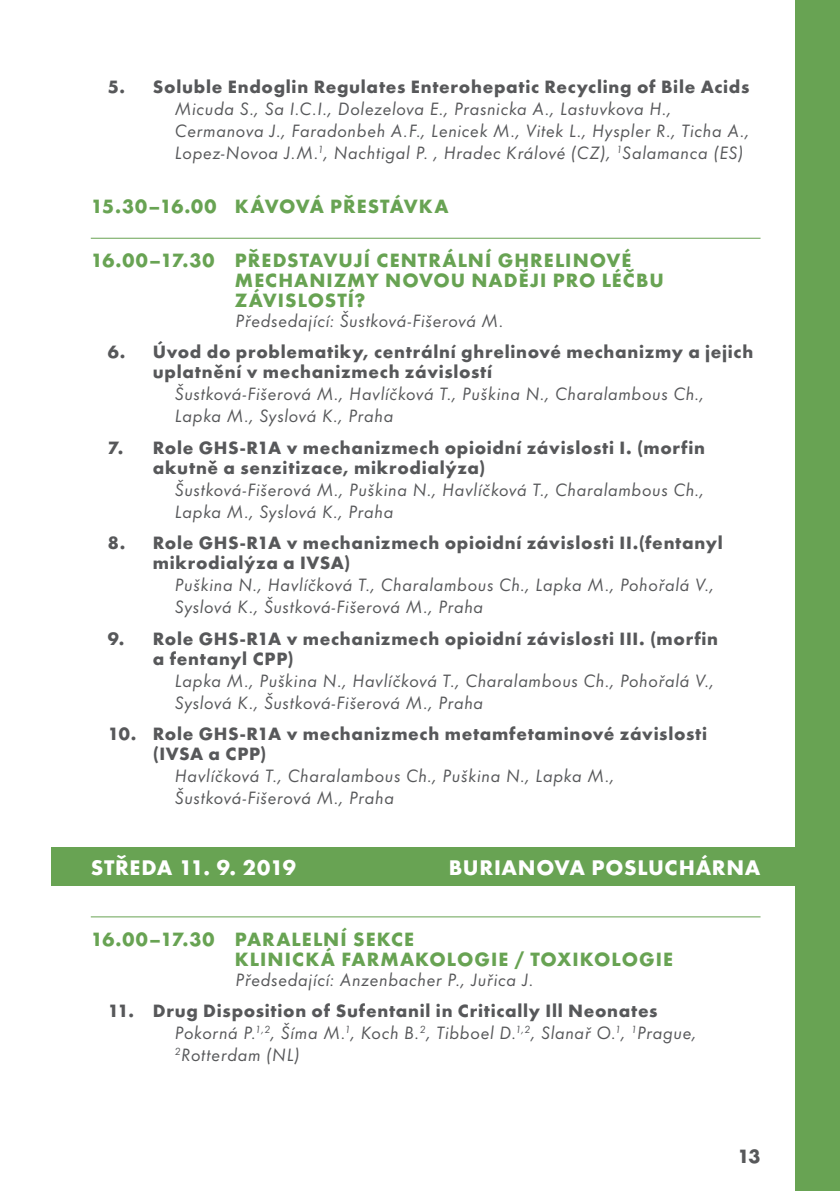
<style>
.page{position:relative;width:840px;height:1191px;background:#fff}
.page>*{position:absolute;margin:0;border:0;box-sizing:border-box;transform-origin:0 0}
.DEN_Středa{font:700 22px "Futura TOT";letter-spacing:.03em;color:#fff}
.SEKCE_Středa{font:700 20px/20px "Futura TOT";letter-spacing:.05em;color:#68a353}
.PŘESTÁVKA_Středa{font:700 20px "Futura TOT";letter-spacing:.05em;color:#68a353}
.t1{font:700 20px "Futura TOT";color:#57585a}
.AUTOR{font:18.6px/22px "Futura TOT Book Obli";letter-spacing:.03em;color:#57585a}
.t2{font:700 18.6px/20px "Futura TOT";letter-spacing:.04em;color:#57585a}
.PŘEDSEDAJÍCÍ{font:18.6px "Futura TOT Book Obli";letter-spacing:.03em;color:#57585a}
</style>
<div class="page">
<hr style="left:91px;top:238px;width:669px;height:1px;background:#68a353">
<div style="left:51px;top:847px;width:748px;height:38px;background:#68a353"></div>
<hr style="left:91px;top:916px;width:669px;height:1px;background:#68a353">
<div style="left:795px;top:0;width:44px;height:1191px;background:#68a353"></div>
<p class="t2" style="left:108px;top:76px;width:642px">5. Soluble Endoglin Regulates Enterohepatic Recycling of Bile Acids</p>
<p class="AUTOR" style="left:175px;top:98px;width:575px">Micuda S., Sa I.C.I., Dolezelova E., Prasnicka A., Lastuvkova H.,<br>Cermanova J., Faradonbeh A.F., Lenicek M., Vitek L., Hyspler R., Ticha A.,<br>Lopez-Novoa J.M.<sup>1</sup>, Nachtigal P. , Hradec Králové (CZ), <sup>1</sup>Salamanca (ES)</p>
<p class="PŘESTÁVKA_Středa" style="left:91px;top:194px;width:359px">15.30–16.00 KÁVOVÁ PŘESTÁVKA</p>
<p class="SEKCE_Středa" style="left:235px;top:250px;width:430px;text-indent:-144px">16.00–17.30 PŘEDSTAVUJÍ CENTRÁLNÍ GHRELINOVÉ<br>MECHANIZMY NOVOU NADĚJI PRO LÉČBU<br>ZÁVISLOSTÍ?</p>
<p class="PŘEDSEDAJÍCÍ" style="left:235px;top:310px;width:269px">Předsedající: Šustková-Fišerová M.</p>
<p class="t2" style="left:153px;top:342px;width:601px;text-indent:-45px">6. Úvod do problematiky, centrální ghrelinové mechanizmy a jejich uplatnění v mechanizmech závislostí</p>
<p class="AUTOR" style="left:175px;top:383px;width:530px">Šustková-Fišerová M., Havlíčková T., Puškina N., Charalambous Ch.,<br>Lapka M., Syslová K., Praha</p>
<p class="t2" style="left:153px;top:437px;width:553px;text-indent:-45px">7. Role GHS-R1A v mechanizmech opioidní závislosti I. (morfin akutně a senzitizace, mikrodialýza)</p>
<p class="AUTOR" style="left:175px;top:478px;width:530px">Šustková-Fišerová M., Puškina N., Havlíčková T., Charalambous Ch.,<br>Lapka M., Syslová K., Praha</p>
<p class="t2" style="left:153px;top:532px;width:571px;text-indent:-45px">8. Role GHS-R1A v mechanizmech opioidní závislosti II.(fentanyl mikrodialýza a IVSA)</p>
<p class="AUTOR" style="left:175px;top:574px;width:540px">Puškina N., Havlíčková T., Charalambous Ch., Lapka M., Pohořalá V.,<br>Syslová K., Šustková-Fišerová M., Praha</p>
<p class="t2" style="left:153px;top:628px;width:566px;text-indent:-45px">9. Role GHS-R1A v mechanizmech opioidní závislosti III. (morfin a fentanyl CPP)</p>
<p class="AUTOR" style="left:175px;top:669px;width:540px">Lapka M., Puškina N., Havlíčková T., Charalambous Ch., Pohořalá V.,<br>Syslová K., Šustková-Fišerová M., Praha</p>
<p class="t2" style="left:153px;top:723px;width:555px;text-indent:-45px">10. Role GHS-R1A v mechanizmech metamfetaminové závislosti (IVSA a CPP)</p>
<p class="AUTOR" style="left:175px;top:764px;width:441px">Havlíčková T., Charalambous Ch., Puškina N., Lapka M.,<br>Šustková-Fišerová M., Praha</p>
<p class="DEN_Středa" style="left:91px;top:853px;width:206px">STŘEDA 11. 9. 2019</p>
<p class="DEN_Středa" style="left:448px;top:853px;width:313px">BURIANOVA POSLUCHÁRNA</p>
<p class="SEKCE_Středa" style="left:235px;top:928px;width:439px;text-indent:-144px">16.00–17.30 PARALELNÍ SEKCE<br>KLINICKÁ FARMAKOLOGIE / TOXIKOLOGIE</p>
<p class="PŘEDSEDAJÍCÍ" style="left:235px;top:968px;width:299px">Předsedající: Anzenbacher P., Juřica J.</p>
<p class="t2" style="left:108px;top:1000px;width:551px">11. Drug Disposition of Sufentanil in Critically Ill Neonates</p>
<p class="AUTOR" style="left:175px;top:1021px;width:523px">Pokorná P.<sup>1,2</sup>, Šíma M.<sup>1</sup>, Koch B.<sup>2</sup>, Tibboel D.<sup>1,2</sup>, Slanař O.<sup>1</sup>, <sup>1</sup>Prague,<br><sup>2</sup>Rotterdam (NL)</p>
<p class="t1" style="left:737px;top:1144px;width:25px">13</p>
</div>
